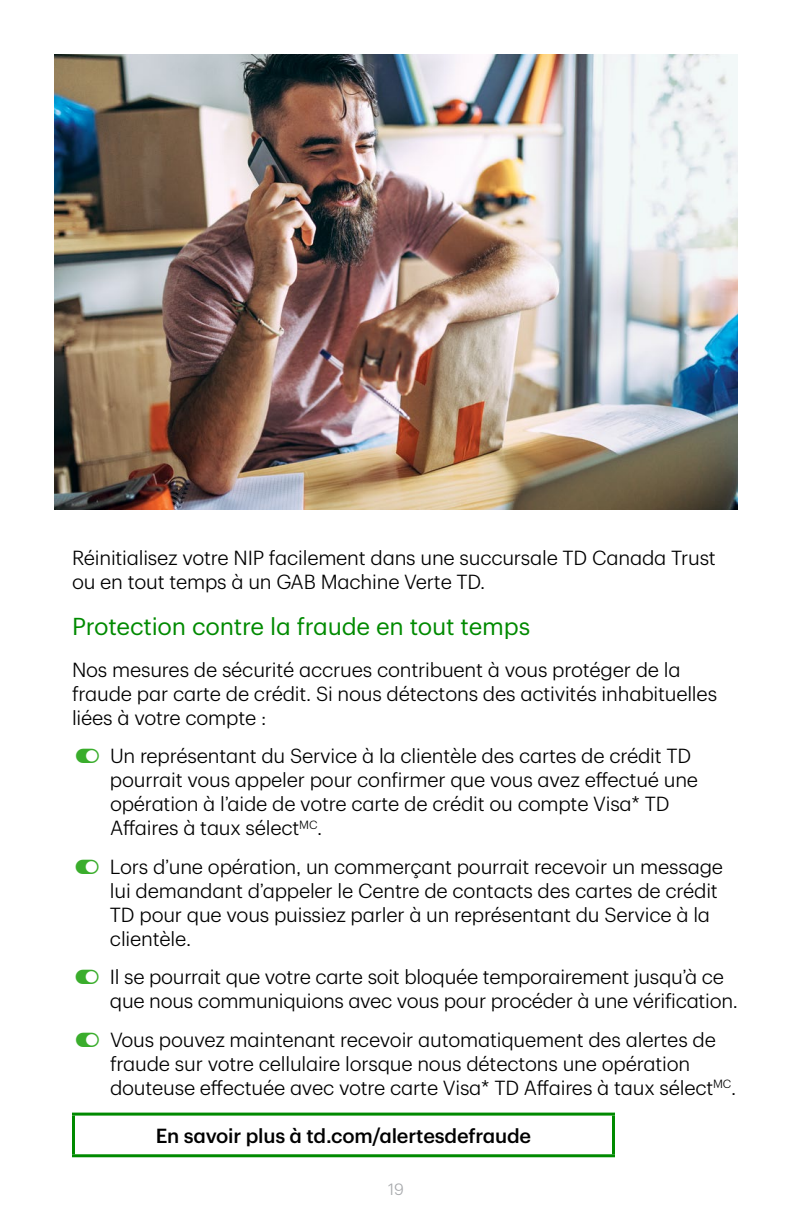
<style>
.page{position:relative;width:792px;height:1224px;background:#fff}
.page>*{position:absolute;margin:0;border:0;box-sizing:border-box;transform-origin:0 0}
.t1{font:24px "TD Graphik";letter-spacing:-.01em;color:#008a00}
.t2{font:300 20px/24px "TD Graphik";letter-spacing:-.01em;color:#000}
.t3{font:500 20px "TD Graphik";letter-spacing:-.01em;color:#000}
.t4{font:300 16px "TD Graphik";color:#a7a9ac}
</style>
<div class="page">
<hr style="left:72px;top:1154px;width:543px;height:3px;background:#008a00">
<hr style="left:612px;top:1116px;width:3px;height:38px;background:#008a00">
<hr style="left:72px;top:1113px;width:543px;height:3px;background:#008a00">
<hr style="left:72px;top:1116px;width:3px;height:38px;background:#008a00">
<img style="left:54px;top:54px;width:684px;height:456px">
<p class="t2" style="left:72px;top:544px;width:645px">Réinitialisez votre NIP facilement dans une succursale TD Canada Trust ou en tout temps à un GAB Machine Verte TD.</p>
<p class="t1" style="left:72px;top:608px;width:460px">Protection contre la fraude en tout temps</p>
<p class="t2" style="left:72px;top:656px;width:647px">Nos mesures de sécurité accrues contribuent à vous protéger de la fraude par carte de crédit. Si nous détectons des activités inhabituelles liées à votre compte :</p>
<p class="t2" style="left:110px;top:742px;width:590px">Un représentant du Service à la clientèle des cartes de crédit TD pourrait vous appeler pour confirmer que vous avez efectué une opération à l’aide de votre carte de crédit ou compte Visa* TD Afaires à taux sélect<sup>MC</sup>.</p>
<p class="t2" style="left:110px;top:853px;width:615px">Lors d’une opération, un commerçant pourrait recevoir un message lui demandant d’appeler le Centre de contacts des cartes de crédit TD pour que vous puissiez parler à un représentant du Service à la clientèle.</p>
<p class="t2" style="left:110px;top:963px;width:629px">Il se pourrait que votre carte soit bloquée temporairement jusqu’à ce que nous communiquions avec vous pour procéder à une vérification.</p>
<p class="t2" style="left:110px;top:1026px;width:628px">Vous pouvez maintenant recevoir automatiquement des alertes de fraude sur votre cellulaire lorsque nous détectons une opération douteuse efectuée avec votre carte Visa* TD Afaires à taux sélect<sup>MC</sup>.</p>
<p class="t3" style="left:156px;top:1121px;width:377px">En savoir plus à td.com/alertesdefraude</p>
<p class="t4" style="left:388px;top:1177px;width:17px">19</p>
</div>
